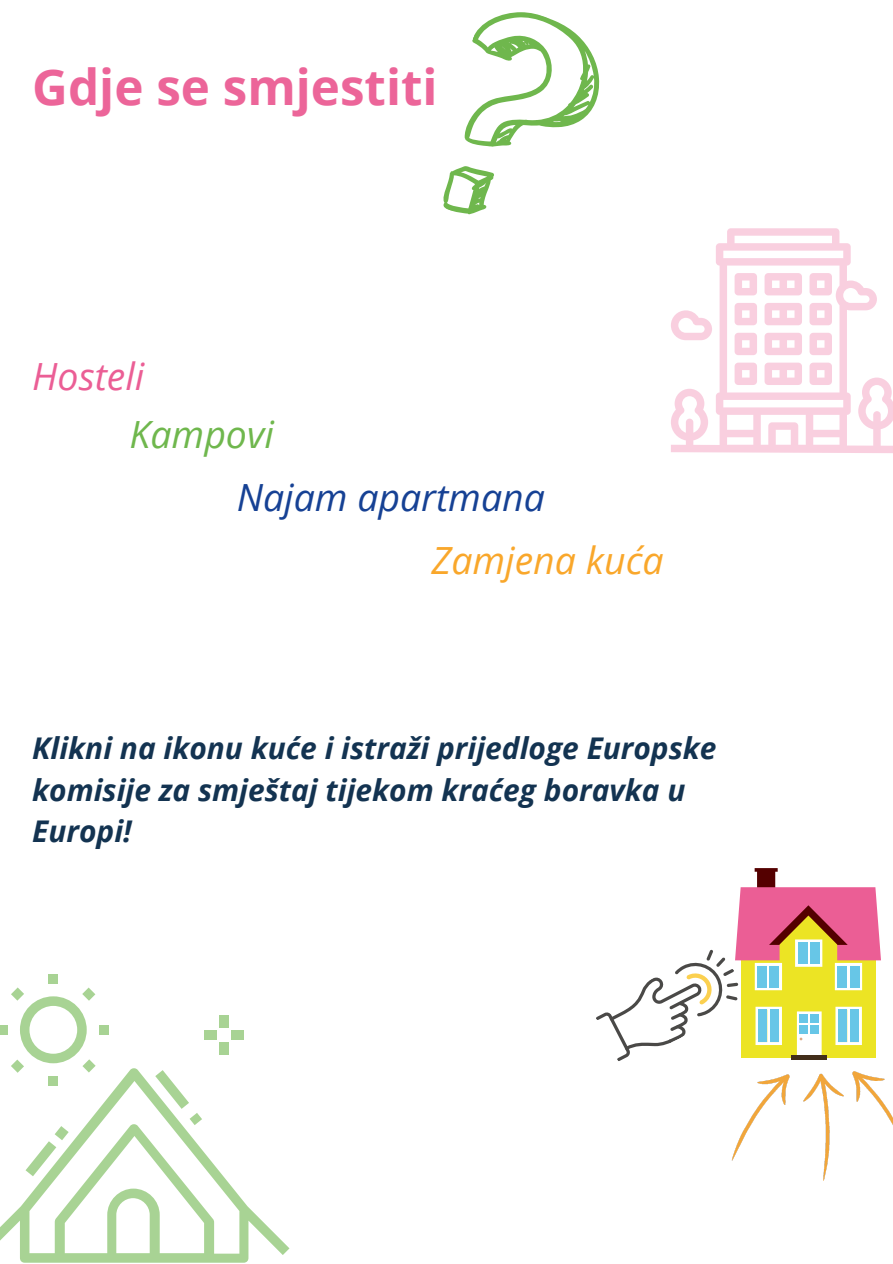
<style>
.page{position:relative;width:893px;height:1264px;background:#fff}
.page>*{position:absolute;margin:0;border:0;box-sizing:border-box;transform-origin:0 0}
.t1{font:700 49.35px "Open Sans";color:#ec6599}
.t2{font:italic 37.5px "Open Sans";color:#164194}
.t3{font:italic 37.5px "Open Sans";color:#f9a72b}
.t4{font:italic 37.5px "Open Sans";color:#eb5e95}
.t5{font:italic 37.5px "Open Sans";color:#6fb74d}
.t6{font:italic 700 29.85px/41.5px "Open Sans";color:#133351}
</style>
<div class="page">
<svg style="left:443px;top:12px;width:157px;height:203px"></svg>
<svg style="left:0;top:1068px;width:289px;height:194px"></svg>
<div style="left:49px;top:974px;width:9px;height:9px;background:#a8d394"></div>
<div style="left:49px;top:1076px;width:9px;height:9px;background:#a8d394"></div>
<div style="left:99px;top:1025px;width:9px;height:10px;background:#a8d394"></div>
<div style="left:0;top:1025px;width:7px;height:10px;background:#a8d394"></div>
<svg style="left:11px;top:987px;width:85px;height:85px"></svg>
<div style="left:219px;top:1015px;width:9px;height:12px;background:#a8d394"></div>
<div style="left:219px;top:1041px;width:9px;height:13px;background:#a8d394"></div>
<div style="left:203px;top:1030px;width:13px;height:9px;background:#a8d394"></div>
<div style="left:231px;top:1030px;width:13px;height:9px;background:#a8d394"></div>
<svg style="left:671px;top:228px;width:221px;height:225px"></svg>
<svg style="left:671px;top:310px;width:41px;height:30px"></svg>
<svg style="left:596px;top:868px;width:285px;height:193px"></svg>
<div style="left:837px;top:965px;width:9px;height:22px;background:#67c6e7"></div>
<div style="left:849px;top:965px;width:10px;height:22px;background:#67c6e7"></div>
<img style="left:731px;top:1071px;width:161px;height:110px">
<h1 class="t1" style="left:32px;top:52px;width:407px">Gdje se smjestiti</h1>
<p class="t4" style="left:32px;top:350px;width:114px">Hosteli</p>
<p class="t5" style="left:130px;top:407px;width:146px">Kampovi</p>
<p class="t2" style="left:237px;top:470px;width:310px">Najam apartmana</p>
<p class="t3" style="left:431px;top:533px;width:234px">Zamjena kuća</p>
<p class="t6" style="left:32px;top:726px;width:685px">Klikni na ikonu kuće i istraži prijedloge Europske komisije za smještaj tijekom kraćeg boravka u<br>Europi!</p>
</div>
